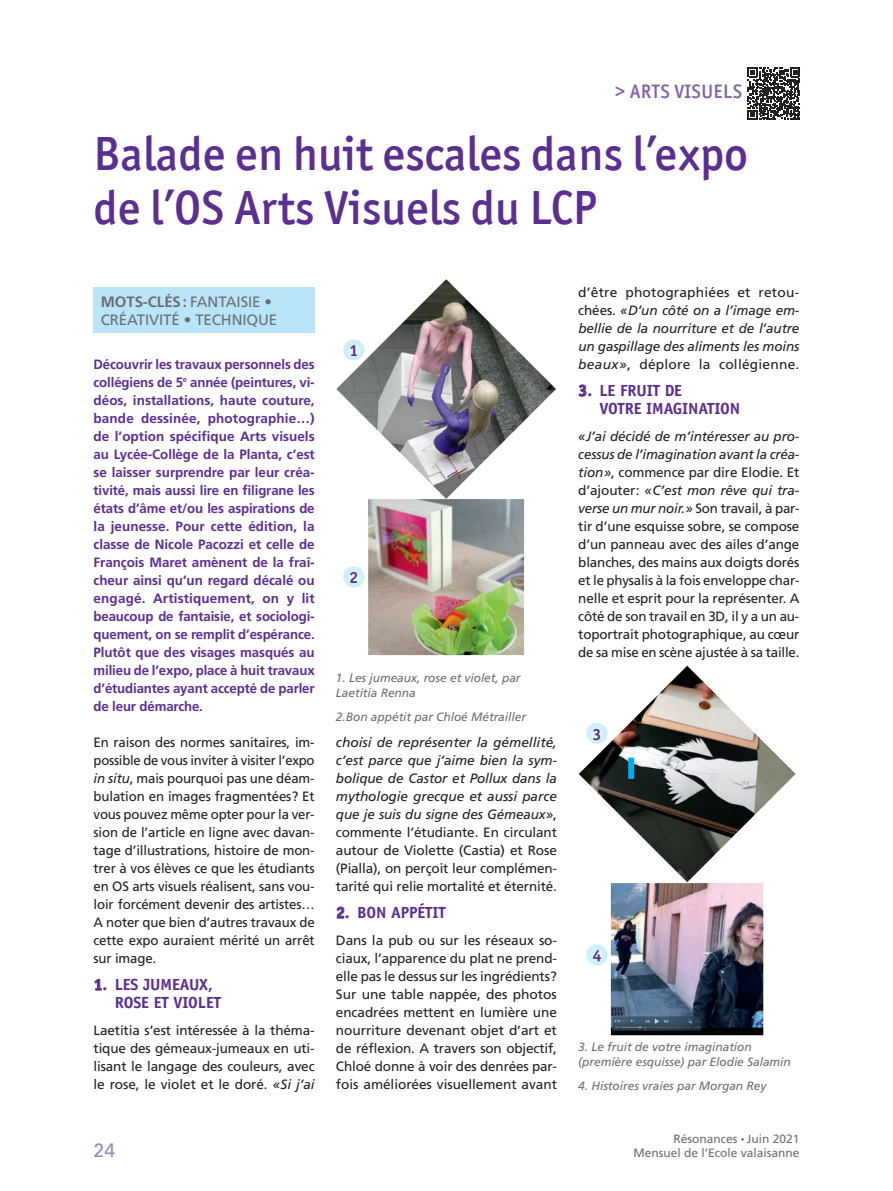
<style>
.page{position:relative;width:893px;height:1191px;background:#fff}
.page>*{position:absolute;margin:0;border:0;box-sizing:border-box;transform-origin:0 0}
.t1{font:500 48px/54px "Officina San ITC";color:#5b2e91}
.t2{font:500 19.5px "Officina San ITC";letter-spacing:.02em;color:#8161aa}
.t3{font:19.5px "Univers LT Std";color:#9c85bd}
.t4{font:700 16.2px/18px "Officina Sans";letter-spacing:-.01em;color:#5b2e91}
.t5{font:15px/18px "Frutiger";letter-spacing:-.005em;color:#6c6d70}
.t6{font:13.5px/18px "Frutiger";letter-spacing:-.01em;color:#231f20;text-align:justify}
.t7{font:700 13.5px/18px "Frutiger";letter-spacing:-.01em;color:#5b2e91;text-align:justify}
.t8{font:italic 13.5px/18px "Frutiger";letter-spacing:-.01em;color:#231f20;text-align:justify}
.t9{font:italic 12px/15px "Frutiger";letter-spacing:-.005em;color:#6c6d70}
.t10{font:12px "Frutiger";color:#6c6d70}
.s1{font-weight:700}
.s2{font-style:italic}
.s3{font-family:"Officina Sans Std"}
.s4{font-style:normal}
.s5{font-size:7.5px}
</style>
<div class="page">
<div style="left:94px;top:287px;width:221px;height:46px;background:#b9e5fa"></div>
<img style="left:336px;top:279px;width:220px;height:377px">
<img style="left:579px;top:665px;width:217px;height:371px">
<svg style="left:748px;top:67px;width:52px;height:53px"></svg>
<svg style="left:343px;top:339px;width:21px;height:21px"></svg>
<svg style="left:343px;top:566px;width:21px;height:21px"></svg>
<svg style="left:586px;top:722px;width:22px;height:22px"></svg>
<svg style="left:586px;top:944px;width:22px;height:21px"></svg>
<div style="left:628px;top:757px;width:6px;height:22px;background:#00aeef"></div>
<h2 class="t2" style="left:615px;top:80px;width:128px">&gt; ARTS VISUELS</h2>
<h1 class="t1" style="left:94px;top:127px;width:656px">Balade en huit escales dans l’expo de l’OS Arts Visuels du LCP</h1>
<p class="t5" style="left:101px;top:293px;width:178px"><span class="s1">MOTS-CLÉS:</span> FANTAISIE •<br>CRÉATIVITÉ • TECHNIQUE</p>
<p class="t7" style="left:94px;top:355px;width:223px">Découvrir les travaux personnels des collégiens de 5<sup>e</sup> année (peintures, vi&shy;déos, installations, haute couture, bande dessinée, photographie…) de l’option spécifique Arts visuels au Lycée-Collège de la Planta, c’est se laisser surprendre par leur créa&shy;tivité, mais aussi lire en filigrane les états d’âme et/ou les aspirations de la jeunesse. Pour cette édition, la classe de Nicole Pacozzi et celle de François Maret amènent de la fraî&shy;cheur ainsi qu’un regard décalé ou engagé. Artistiquement, on y lit beaucoup de fantaisie, et sociologi&shy;quement, on se remplit d’espérance.<br>Plutôt que des visages masqués au milieu de l’expo, place à huit travaux d’étudiantes ayant accepté de parler de leur démarche.</p>
<p class="t6" style="left:94px;top:733px;width:223px">En raison des normes sanitaires, im&shy;possible de vous inviter à visiter l’expo <span class="s2">in situ</span>, mais pourquoi pas une déam&shy;bulation en images fragmentées? Et vous pouvez même opter pour la ver&shy;sion de l’article en ligne avec davan&shy;tage d’illustrations, histoire de mon&shy;trer à vos élèves ce que les étudiants en OS arts visuels réalisent, sans vou&shy;loir forcément devenir des artistes… A noter que bien d’autres travaux de cette expo auraient mérité un arrêt sur image.</p>
<p class="t4" style="left:115px;top:975px;width:108px;text-indent:-21px"><span class="s3">1</span>. LES JUMEAUX,<br>ROSE ET VIOLET</p>
<p class="t6" style="left:94px;top:1021px;width:223px">Laetitia s’est intéressée à la théma&shy;tique des gémeaux-jumeaux en uti&shy;lisant le langage des couleurs, avec le rose, le violet et le doré. <span class="s2">«Si j’ai</span></p>
<p class="t4" style="left:349px;top:341px;width:11px">1</p>
<p class="t4" style="left:349px;top:568px;width:11px">2</p>
<p class="t9" style="left:336px;top:670px;width:186px">1. Les jumeaux, rose et violet, par<br>Laetitia Renna</p>
<p class="t9" style="left:336px;top:709px;width:192px">2.Bon appétit par Chloé Métrailler</p>
<p class="t8" style="left:336px;top:733px;width:223px">choisi de représenter la gémellité, c’est parce que j’aime bien la sym&shy;bolique de Castor et Pollux dans la mythologie grecque et aussi parce que je suis du signe des Gémeaux»<span class="s4">, commente l’étudiante. En circulant autour de Violette (Castia) et Rose (Pialla), on perçoit leur complémen&shy;tarité qui relie mortalité et éternité.</span></p>
<p class="t4" style="left:336px;top:903px;width:111px"><span class="s3">2</span>. BON APPÉTIT</p>
<p class="t6" style="left:336px;top:931px;width:223px">Dans la pub ou sur les réseaux so&shy;ciaux, l’apparence du plat ne prend&shy;elle pas le dessus sur les ingrédients?<br>Sur une table nappée, des photos encadrées mettent en lumière une nourriture devenant objet d’art et de réflexion. A travers son objectif, Chloé donne à voir des denrées par&shy;fois améliorées visuellement avant</p>
<p class="t8" style="left:578px;top:283px;width:223px"><span class="s4">d’être photographiées et retou&shy;chées.</span> «D’un côté on a l’image em&shy;bellie de la nourriture et de l’autre un gaspillage des aliments les moins beaux»<span class="s4">, déplore la collégienne.</span></p>
<p class="t4" style="left:600px;top:381px;width:142px;text-indent:-21px"><span class="s3">3</span>. LE FRUIT DE<br>VOTRE IMAGINATION</p>
<p class="t6" style="left:578px;top:427px;width:223px"><span class="s2">«J’ai décidé de m’intéresser au pro&shy;cessus de l’imagination avant la créa&shy;tion»</span>, commence par dire Elodie. Et d’ajouter: <span class="s2">«C’est mon rêve qui tra&shy;verse un mur noir.»</span> Son travail, à par&shy;tir d’une esquisse sobre, se compose d’un panneau avec des ailes d’ange blanches, des mains aux doigts dorés et le physalis à la fois enveloppe char&shy;nelle et esprit pour la représenter. A côté de son travail en 3D, il y a un au&shy;toportrait photographique, au cœur de sa mise en scène ajustée à sa taille.</p>
<p class="t4" style="left:592px;top:725px;width:11px">3</p>
<p class="t4" style="left:592px;top:946px;width:11px">4</p>
<p class="t9" style="left:578px;top:1038px;width:214px">3. Le fruit de votre imagination (première esquisse) par Elodie Salamin</p>
<p class="t9" style="left:578px;top:1077px;width:190px">4. Histoires vraies par Morgan Rey</p>
<p class="t10" style="left:674px;top:1131px;width:127px">Résonances <span class="s5">•</span> Juin 2021</p>
<h2 class="t3" style="left:94px;top:1138px;width:23px">24</h2>
<p class="t10" style="left:633px;top:1145px;width:168px">Mensuel de l’Ecole valaisanne</p>
</div>
